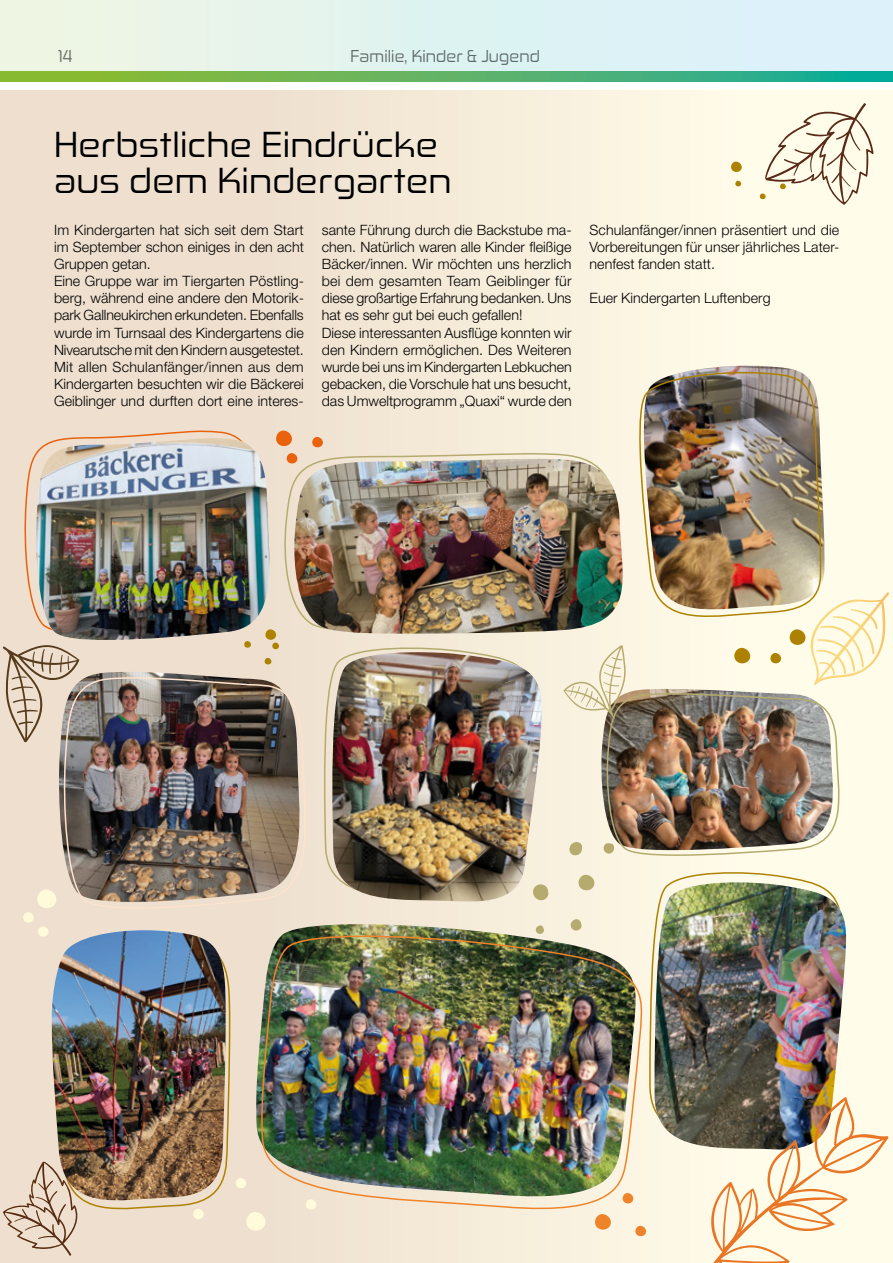
<style>
.page{position:relative;width:893px;height:1263px;background:#fff}
.page>*{position:absolute;margin:0;border:0;box-sizing:border-box;transform-origin:0 0}
.t1{font:34.5px/36px "Zekton Rg";letter-spacing:.005em;color:#000;scale:1.08 1}
.t2{font:16.5px "Zekton Rg";letter-spacing:.01em;color:#707172}
.t3{font:300 14.25px/17.1px "Helvetica Neue LT Pro";letter-spacing:.005em;color:#000}
</style>
<div class="page">
<div style="left:0;top:91px;width:893px;height:1172px;background:linear-gradient(to right,#ead9c8,#ffffec)"></div>
<div style="left:0;top:0;width:893px;height:76px;background:linear-gradient(to right,#edf5e3,#d7f1fd)"></div>
<svg style="left:0;top:71px;width:893px;height:10px;background:#59b365"></svg>
<svg style="left:22px;top:426px;width:250px;height:209px;background:#edd5bf"></svg>
<svg style="left:254px;top:917px;width:382px;height:7px;background:#f4e9d8"></svg>
<img style="left:254px;top:924px;width:382px;height:280px">
<img style="left:260px;top:929px;width:382px;height:289px">
<svg style="left:81px;top:934px;width:151px;height:291px;background:#e7d6ba"></svg>
<img style="left:639px;top:369px;width:191px;height:223px">
<img style="left:57px;top:672px;width:244px;height:230px">
<img style="left:61px;top:676px;width:258px;height:233px">
<svg style="left:281px;top:451px;width:356px;height:182px;background:#eadec7"></svg>
<svg style="left:322px;top:644px;width:213px;height:261px;background:#ebdfc9"></svg>
<svg style="left:648px;top:869px;width:195px;height:278px;background:#f4ebcd"></svg>
<svg style="left:3px;top:1162px;width:78px;height:94px;background:#d9c6b4"></svg>
<svg style="left:542px;top:884px;width:6px;height:17px"></svg>
<svg style="left:576px;top:874px;width:19px;height:19px"></svg>
<svg style="left:570px;top:918px;width:12px;height:13px"></svg>
<svg style="left:535px;top:925px;width:9px;height:9px"></svg>
<svg style="left:592px;top:1213px;width:19px;height:19px"></svg>
<svg style="left:243px;top:641px;width:8px;height:8px"></svg>
<svg style="left:263px;top:657px;width:9px;height:8px"></svg>
<svg style="left:264px;top:640px;width:15px;height:10px"></svg>
<svg style="left:310px;top:436px;width:13px;height:13px"></svg>
<svg style="left:273px;top:430px;width:25px;height:35px"></svg>
<svg style="left:621px;top:1192px;width:12px;height:13px"></svg>
<svg style="left:634px;top:1225px;width:12px;height:13px"></svg>
<svg style="left:729px;top:161px;width:13px;height:13px"></svg>
<svg style="left:759px;top:103px;width:115px;height:102px;background:#eae1ce"></svg>
<svg style="left:734px;top:180px;width:7px;height:7px"></svg>
<svg style="left:234px;top:1177px;width:12px;height:13px"></svg>
<svg style="left:191px;top:1215px;width:13px;height:6px"></svg>
<svg style="left:304px;top:1199px;width:13px;height:12px"></svg>
<svg style="left:243px;top:1211px;width:23px;height:22px"></svg>
<svg style="left:21px;top:888px;width:36px;height:50px;background:#f2e5d1"></svg>
<svg style="left:291px;top:457px;width:348px;height:177px;background:#f8efdc"></svg>
<img style="left:294px;top:457px;width:329px;height:177px">
<img style="left:654px;top:882px;width:193px;height:270px">
<svg style="left:704px;top:1097px;width:184px;height:166px;background:#dacab2"></svg>
<svg style="left:34px;top:434px;width:247px;height:206px;background:#edd9c3"></svg>
<img style="left:35px;top:437px;width:236px;height:203px">
<img style="left:331px;top:652px;width:211px;height:256px">
<svg style="left:52px;top:928px;width:174px;height:287px;background:#e6d5bc"></svg>
<img style="left:52px;top:930px;width:174px;height:272px">
<svg style="left:2px;top:645px;width:78px;height:97px;background:#ccbcaa"></svg>
<img style="left:563px;top:592px;width:326px;height:265px">
<p class="t2" style="left:58px;top:46px;width:16px">14</p>
<p class="t2" style="left:351px;top:46px;width:191px">Familie, Kinder &amp; Jugend</p>
<h1 class="t1" style="left:54px;top:125px;width:369px">Herbstliche Eindrücke aus dem Kindergarten</h1>
<p class="t3" style="left:54px;top:221px;width:251px">Im Kindergarten hat sich seit dem Start im September schon einiges in den acht Gruppen getan.<br>Eine Gruppe war im Tiergarten Pöstling&shy;berg, während eine andere den Motorik&shy;park Gallneukirchen erkundeten. Ebenfalls wurde im Turnsaal des Kindergartens die Nivearutsche mit den Kindern ausgetestet.<br>Mit allen Schulanfänger/innen aus dem Kindergarten besuchten wir die Bäckerei Geiblinger und durften dort eine interes-</p>
<p class="t3" style="left:322px;top:221px;width:251px">sante Führung durch die Backstube ma&shy;chen. Natürlich waren alle Kinder fleißige Bäcker/innen. Wir möchten uns herzlich bei dem gesamten Team Geiblinger für diese großartige Erfahrung bedanken. Uns hat es sehr gut bei euch gefallen!<br>Diese interessanten Ausflüge konnten wir den Kindern ermöglichen. Des Weiteren wurde bei uns im Kindergarten Lebkuchen gebacken, die Vorschule hat uns besucht, das Umweltprogramm „Quaxi“ wurde den</p>
<p class="t3" style="left:590px;top:221px;width:251px;text-align:justify">Schulanfänger/innen präsentiert und die Vorbereitungen für unser jährliches Later&shy;nenfest fanden statt.</p>
<p class="t3" style="left:590px;top:289px;width:183px">Euer Kindergarten Luftenberg</p>
</div>
